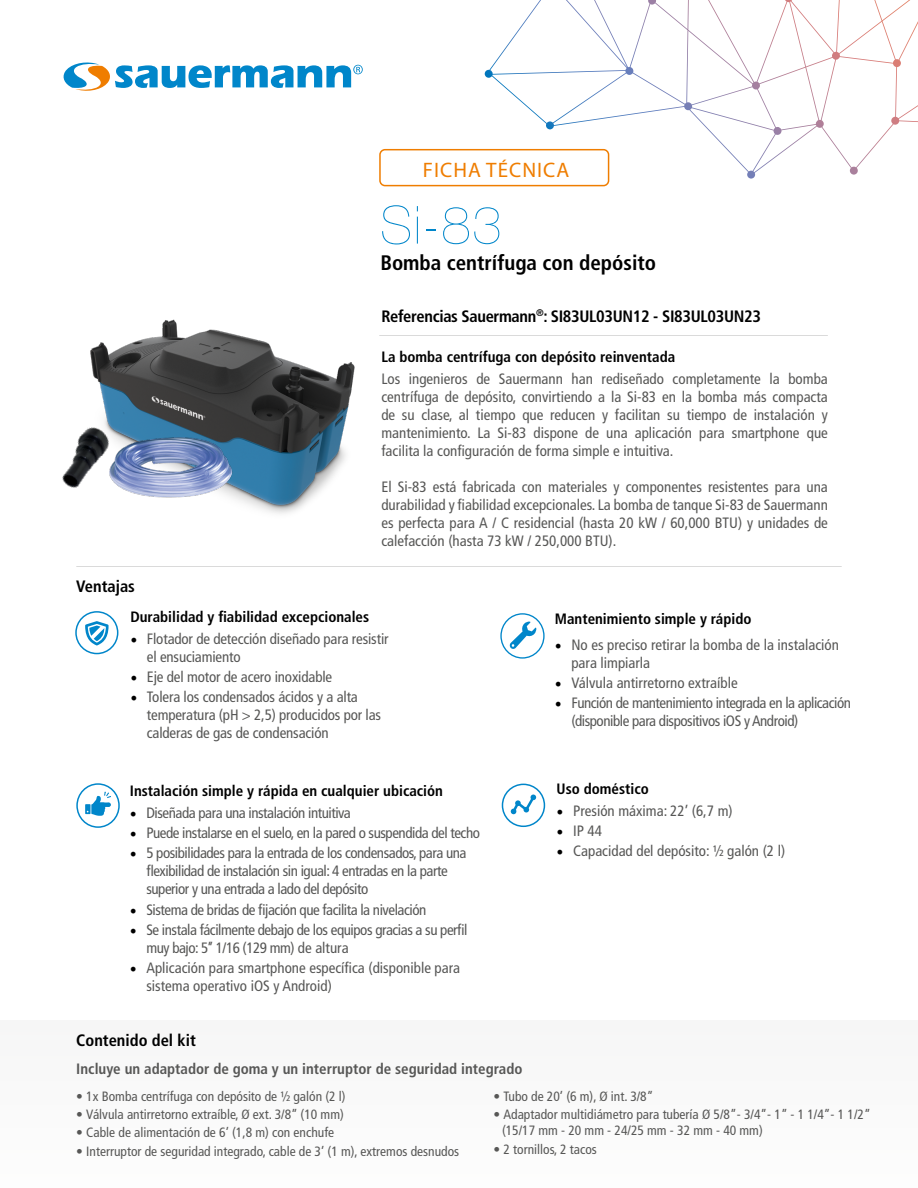
<style>
.page{position:relative;width:918px;height:1188px;background:#fff}
.page>*{position:absolute;margin:0;border:0;box-sizing:border-box;transform-origin:0 0}
.t1{font:200 52.5px "Helvetica Neue LT Std";color:#0086ca}
.t2{font:700 condensed 21px "Frutiger LT Std";color:#000}
.t3{font:21px "Myriad Pro";letter-spacing:.05em;color:#ef7d00}
.t4{font:700 condensed 16.5px "Frutiger LT Std";letter-spacing:-.02em;color:#000}
.t5{font:700 condensed 16.5px "Frutiger LT Std";color:#000}
.t6{font:condensed 15px/18px "Frutiger LT Std";letter-spacing:-.01em;color:#575756}
.t7{font:condensed 15px/18px "Frutiger LT Std";letter-spacing:-.03em;color:#575756}
.t8{font:700 condensed 15px "Frutiger LT Std";color:#000}
.t9{font:700 condensed 15px "Frutiger LT Std";color:#575756}
.t10{font:condensed 13.5px/16.2px "Frutiger LT Std";color:#575756}
.s1{font-family:"Minion Pro";font-stretch:normal;font-size:18px;color:#000}
</style>
<div class="page">
<div style="left:0;top:1020px;width:918px;height:168px;background:#f9f9f9"></div>
<svg style="left:485px;top:0;width:433px;height:179px"></svg>
<svg style="left:64px;top:63px;width:299px;height:28px"></svg>
<hr style="left:76px;top:566px;width:766px;height:1px;background:#dadada">
<hr style="left:379px;top:335px;width:449px;height:1px;background:#dadada">
<img style="left:90px;top:319px;width:265px;height:195px">
<img style="left:100px;top:429px;width:144px;height:73px">
<img style="left:62px;top:421px;width:62px;height:72px">
<div style="left:380px;top:150px;width:229px;height:36px;background:#fff;border-radius:5px"></div>
<div style="left:379px;top:149px;width:230px;height:37px;border:2px solid #ef7d00;border-radius:5px"></div>
<svg style="left:501px;top:614px;width:43px;height:44px"></svg>
<div style="left:500px;top:613px;width:45px;height:46px;border:1px solid #0086ca;border-radius:50%"></div>
<svg style="left:509px;top:621px;width:27px;height:28px"></svg>
<div style="left:75px;top:611px;width:43px;height:43px;border:2px solid #0086ca;border-radius:50%"></div>
<svg style="left:85px;top:621px;width:24px;height:24px"></svg>
<div style="left:76px;top:783px;width:44px;height:45px;border:2px solid #0086ca;border-radius:50%"></div>
<svg style="left:85px;top:792px;width:26px;height:24px"></svg>
<div style="left:502px;top:784px;width:43px;height:43px;border:2px solid #0086ca;border-radius:50%"></div>
<svg style="left:511px;top:795px;width:25px;height:19px"></svg>
<h2 class="t3" style="left:423px;top:157px;width:148px">FICHA TÉCNICA</h2>
<h1 class="t1" style="left:380px;top:195px;width:123px">Si-83</h1>
<h2 class="t2" style="left:380px;top:251px;width:277px">Bomba centrífuga con depósito</h2>
<p class="t4" style="left:381px;top:306px;width:381px">Referencias Sauermann<sup>®</sup>: SI83UL03UN12 - SI83UL03UN23</p>
<p class="t5" style="left:76px;top:577px;width:60px">Ventajas</p>
<p class="t8" style="left:381px;top:348px;width:295px">La bomba centrífuga con depósito reinventada</p>
<p class="t6" style="left:381px;top:370px;width:448px;text-align:justify">Los ingenieros de Sauermann han rediseñado completamente la bomba centrífuga de depósito, convirtiendo a la Si-83 en la bomba más compacta de su clase, al tiempo que reducen y facilitan su tiempo de instalación y mantenimiento. La Si-83 dispone de una aplicación para smartphone que facilita la configuración de forma simple e intuitiva.</p>
<p class="t6" style="left:381px;top:478px;width:448px;text-align:justify">El Si-83 está fabricada con materiales y componentes resistentes para una durabilidad y fiabilidad excepcionales. La bomba de tanque Si-83 de Sauermann es perfecta para A / C residencial (hasta 20 kW / 60,000 BTU) y unidades de calefacción (hasta 73 kW / 250,000 BTU).</p>
<p class="t8" style="left:130px;top:608px;width:240px">Durabilidad y fiabilidad excepcionales</p>
<p class="t6" style="left:147px;top:629px;width:243px;text-indent:-16px"><span class="s1">•</span> Flotador de detección diseñado para resistir el ensuciamiento</p>
<p class="t6" style="left:130px;top:668px;width:203px"><span class="s1">•</span> Eje del motor de acero inoxidable</p>
<p class="t6" style="left:147px;top:688px;width:236px;text-indent:-16px"><span class="s1">•</span> Tolera los condensados ácidos y a alta temperatura (pH &gt; 2,5) producidos por las calderas de gas de condensación</p>
<p class="t8" style="left:130px;top:782px;width:315px">Instalación simple y rápida en cualquier ubicación</p>
<p class="t7" style="left:130px;top:804px;width:223px"><span class="s1">•</span> Diseñada para una instalación intuitiva</p>
<p class="t7" style="left:130px;top:824px;width:352px"><span class="s1">•</span> Puede instalarse en el suelo, en la pared o suspendida del techo</p>
<p class="t7" style="left:146px;top:844px;width:322px;text-indent:-16px"><span class="s1">•</span> 5 posibilidades para la entrada de los condensados, para una flexibilidad de instalación sin igual: 4 entradas en la parte superior y una entrada a lado del depósito</p>
<p class="t7" style="left:130px;top:900px;width:298px"><span class="s1">•</span> Sistema de bridas de fijación que facilita la nivelación</p>
<p class="t7" style="left:146px;top:921px;width:323px;text-indent:-16px"><span class="s1">•</span> Se instala fácilmente debajo de los equipos gracias a su perfil muy bajo: 5’’ 1/16 (129 mm) de altura</p>
<p class="t6" style="left:146px;top:959px;width:315px;text-indent:-16px"><span class="s1">•</span> Aplicación para smartphone específica (disponible para sistema operativo iOS y Android)</p>
<p class="t5" style="left:76px;top:1031px;width:121px">Contenido del kit</p>
<p class="t9" style="left:76px;top:1060px;width:448px">Incluye un adaptador de goma y un interruptor de seguridad integrado</p>
<p class="t8" style="left:555px;top:610px;width:198px">Mantenimiento simple y rápido</p>
<p class="t6" style="left:571px;top:636px;width:269px;text-indent:-16px"><span class="s1">•</span> No es preciso retirar la bomba de la instalación para limpiarla</p>
<p class="t6" style="left:555px;top:674px;width:184px"><span class="s1">•</span> Válvula antirretorno extraíble</p>
<p class="t7" style="left:571px;top:694px;width:281px;text-indent:-16px"><span class="s1">•</span> Función de mantenimiento integrada en la aplicación (disponible para dispositivos iOS y Android)</p>
<p class="t8" style="left:557px;top:780px;width:94px">Uso doméstico</p>
<p class="t6" style="left:557px;top:802px;width:178px"><span class="s1">•</span> Presión máxima: 22’ (6,7 m)</p>
<p class="t6" style="left:557px;top:822px;width:47px"><span class="s1">•</span> IP 44</p>
<p class="t6" style="left:557px;top:842px;width:230px"><span class="s1">•</span> Capacidad del depósito: ½ galón (2 l)</p>
<p class="t10" style="left:76px;top:1088px;width:271px">• 1x Bomba centrífuga con depósito de ½ galón (2 l)</p>
<p class="t10" style="left:76px;top:1106px;width:269px">• Válvula antirretorno extraíble, Ø ext. 3/8” (10 mm)</p>
<p class="t10" style="left:76px;top:1125px;width:259px">• Cable de alimentación de 6’ (1,8 m) con enchufe</p>
<p class="t10" style="left:76px;top:1143px;width:384px">• Interruptor de seguridad integrado, cable de 3’ (1 m), extremos desnudos</p>
<p class="t10" style="left:494px;top:1088px;width:162px">• Tubo de 20’ (6 m), Ø int. 3/8”</p>
<p class="t10" style="left:502px;top:1106px;width:370px;text-indent:-9px">• Adaptador multidiámetro para tubería Ø 5/8”- 3/4”- 1” - 1 1/4”- 1 1/2” (15/17 mm - 20 mm - 24/25 mm - 32 mm - 40 mm)</p>
<p class="t10" style="left:494px;top:1141px;width:105px">• 2 tornillos, 2 tacos</p>
</div>
